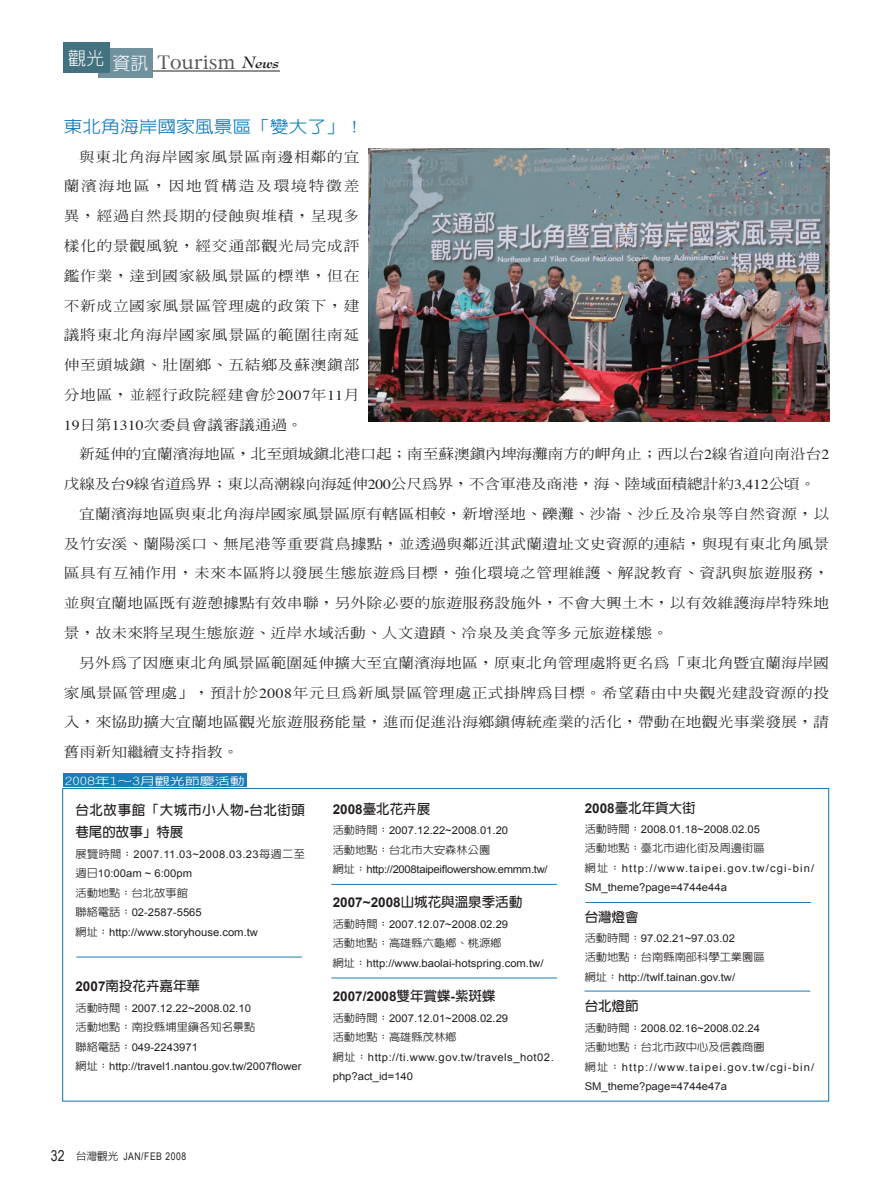
<style>
.page{position:relative;width:893px;height:1191px;background:#fff}
.page>*{position:absolute;margin:0;border:0;box-sizing:border-box;transform-origin:0 0}
.t1{font:18px "New York";color:#57585a}
.t2{font:500 16.8px "AR Hei B5";color:#197eb7;scale:1.11 1}
.t3{font:500 13.8px "AR Ming B5";letter-spacing:.015em;color:#231f20;scale:1.14 1}
.t4{font:500 13.8px "AR Ming B5";letter-spacing:.045em;color:#231f20;scale:1.14 1}
.t5{font:500 13.8px "AR Ming B5";letter-spacing:-.01em;color:#231f20;scale:1.14 1}
.t6{font:500 13.8px "AR Ming B5";letter-spacing:.035em;color:#231f20;scale:1.14 1}
.t7{font:500 13.8px "AR Ming B5";letter-spacing:.04em;color:#231f20;scale:1.14 1}
.t8{font:500 13.8px "AR Ming B5";letter-spacing:.05em;color:#231f20;scale:1.14 1}
.t9{font:500 13.8px "AR Ming B5";letter-spacing:.11em;color:#231f20;scale:1.14 1}
.t10{font:700 13.5px "AR New Hei B5";color:#231f20}
.t11{font:700 13.5px "Arial";color:#231f20}
.t12{font:700 13.5px/22.5px "AR New Hei B5";letter-spacing:.04em;color:#231f20}
.t13{font:10.65px/19.5px "Arial";color:#231f20;scale:1.05 1}
.t14{font:10.65px/19.5px "Arial";letter-spacing:.045em;color:#231f20;scale:1.05 1}
.t15{font:10.65px/19.5px "Arial";letter-spacing:-.025em;color:#231f20;scale:1.05 1}
.t16{font:10.5px "Arial Narrow";letter-spacing:.05em;color:#231f20}
.t17{font:500 10.5px "AR Hei B5";color:#fff;scale:1.43 1}
.s1{font-family:"AR New Hei B5";font-weight:300;color:#fff}
.s2{font-family:"Bernhard Modern Std";font-weight:700;font-style:italic;color:#231f20}
.s3{font-family:"Times";font-weight:400}
.s4{font-family:"Arial"}
.s5{font-family:"AR New Hei B5";font-weight:500}
.s6{font-size:15px}
.s7{font-family:"AR Hei B5";font-weight:500}
.s8{font-family:"AR New Hei B5"}
</style>
<div class="page">
<div style="left:98px;top:48px;width:55px;height:30px;background:#70929f"></div>
<div style="left:64px;top:43px;width:46px;height:30px;background:#427280"></div>
<hr style="left:153px;top:71px;width:127px;height:1px;background:#231f20">
<hr style="left:76px;top:956px;width:226px;height:1px;background:#197eb7">
<img style="left:368px;top:149px;width:461px;height:272px">
<hr style="left:331px;top:884px;width:226px;height:1px;background:#197eb7">
<hr style="left:331px;top:977px;width:226px;height:1px;background:#197eb7">
<hr style="left:585px;top:902px;width:226px;height:1px;background:#197eb7">
<hr style="left:585px;top:990px;width:225px;height:1px;background:#197eb7">
<div style="left:63px;top:773px;width:184px;height:14px;background:#197eb7"></div>
<p class="t1" style="left:68px;top:51px;width:212px"><sup>觀光</sup><span class="s1">資訊</span> Tourism <span class="s2">News</span></p>
<p class="t2" style="left:64px;top:118px;width:272px">東北角海岸國家風景區「變大了」！</p>
<p class="t8" style="left:79px;top:149px;width:247px">與東北角海岸國家風景區南邊相鄰的宜</p>
<p class="t9" style="left:64px;top:179px;width:261px">蘭濱海地區，因地質構造及環境特徵差</p>
<p class="t4" style="left:64px;top:209px;width:261px">異，經過自然長期的侵蝕與堆積，呈現多</p>
<p class="t4" style="left:64px;top:239px;width:261px">樣化的景觀風貌，經交通部觀光局完成評</p>
<p class="t4" style="left:64px;top:268px;width:261px">鑑作業，達到國家級風景區的標準，但在</p>
<p class="t4" style="left:64px;top:298px;width:261px">不新成立國家風景區管理處的政策下，建</p>
<p class="t4" style="left:64px;top:328px;width:261px">議將東北角海岸國家風景區的範圍往南延</p>
<p class="t4" style="left:64px;top:358px;width:261px">伸至頭城鎮、壯圍鄉、五結鄉及蘇澳鎮部</p>
<p class="t7" style="left:64px;top:388px;width:261px">分地區，並經行政院經建會於<span class="s3">2007</span>年<span class="s3">11</span>月</p>
<p class="t3" style="left:64px;top:417px;width:211px"><span class="s3">19</span>日第<span class="s3">1310</span>次委員會議審議通過。</p>
<p class="t5" style="left:79px;top:447px;width:659px">新延伸的宜蘭濱海地區，北至頭城鎮北港口起；南至蘇澳鎮內埤海灘南方的岬角止；西以台<span class="s3">2</span>線省道向南沿台<span class="s3">2</span></p>
<p class="t5" style="left:64px;top:477px;width:661px">戊線及台<span class="s3">9</span>線省道為界；東以高潮線向海延伸<span class="s3">200</span>公尺為界，不含軍港及商港，海、陸域面積總計約<span class="s3">3,412</span>公頃。</p>
<p class="t3" style="left:79px;top:507px;width:659px">宜蘭濱海地區與東北角海岸國家風景區原有轄區相較，新增溼地、礫灘、沙崙、沙丘及冷泉等自然資源，以</p>
<p class="t3" style="left:64px;top:536px;width:673px">及竹安溪、蘭陽溪口、無尾港等重要賞鳥據點，並透過與鄰近淇武蘭遺址文史資源的連結，與現有東北角風景</p>
<p class="t6" style="left:64px;top:566px;width:673px">區具有互補作用，未來本區將以發展生態旅遊為目標，強化環境之管理維護、解說教育、資訊與旅遊服務，</p>
<p class="t3" style="left:64px;top:596px;width:673px">並與宜蘭地區既有遊憩據點有效串聯，另外除必要的旅遊服務設施外，不會大興土木，以有效維護海岸特殊地</p>
<p class="t3" style="left:64px;top:626px;width:532px">景，故未來將呈現生態旅遊、近岸水域活動、人文遺蹟、冷泉及美食等多元旅遊樣態。</p>
<p class="t3" style="left:79px;top:655px;width:659px">另外為了因應東北角風景區範圍延伸擴大至宜蘭濱海地區，原東北角管理處將更名為「東北角暨宜蘭海岸國</p>
<p class="t6" style="left:64px;top:685px;width:673px">家風景區管理處」，預計於<span class="s3">2008</span>年元旦為新風景區管理處正式掛牌為目標。希望藉由中央觀光建設資源的投</p>
<p class="t3" style="left:64px;top:715px;width:673px">入，來協助擴大宜蘭地區觀光旅遊服務能量，進而促進沿海鄉鎮傳統產業的活化，帶動在地觀光事業發展，請</p>
<p class="t3" style="left:64px;top:745px;width:155px">舊雨新知繼續支持指教。</p>
<p class="t17" style="left:65px;top:775px;width:127px">2008年1～3月觀光節慶活動</p>
<p class="t12" style="left:75px;top:798px;width:231px">台北故事館「大城市小人物<span class="s4">-</span>台北街頭巷尾的故事」特展</p>
<p class="t13" style="left:75px;top:844px;width:220px"><span class="s5">展覽時間：</span>2007.11.03~2008.03.23<span class="s5">每週二至週日</span>10:00am ~ 6:00pm<br><span class="s5">活動地點：台北故事館<br>聯絡電話：</span>02-2587-5565<br><span class="s5">網址：</span>http://www.storyhouse.com.tw</p>
<p class="t10" style="left:75px;top:979px;width:126px"><span class="s4">2007</span>南投花卉嘉年華</p>
<p class="t13" style="left:75px;top:998px;width:217px"><span class="s5">活動時間：</span>2007.12.22~2008.02.10<br><span class="s5">活動地點：南投縣埔里鎮各知名景點<br>聯絡電話：</span>049-2243971<br><span class="s5">網址：</span>http://travel1.nantou.gov.tw/2007flower</p>
<p class="t16" style="left:51px;top:1149px;width:137px"><span class="s6">32</span> <span class="s7">台灣觀光</span> JAN/FEB 2008</p>
<p class="t10" style="left:333px;top:802px;width:99px"><span class="s4">2008</span>臺北花卉展</p>
<p class="t15" style="left:333px;top:820px;width:206px"><span class="s5">活動時間：</span>2007.12.22~2008.01.20<br><span class="s5">活動地點：台北市大安森林公園<br>網址：</span>http://2008taipeiflowershow.emmm.tw/</p>
<p class="t11" style="left:333px;top:895px;width:191px">2007~2008<span class="s8">山城花與溫泉季活動</span></p>
<p class="t13" style="left:333px;top:914px;width:202px"><span class="s5">活動時間：</span>2007.12.07~2008.02.29<br><span class="s5">活動地點：高雄縣六龜鄉、桃源鄉<br>網址：</span>http://www.baolai-hotspring.com.tw/</p>
<p class="t11" style="left:333px;top:989px;width:164px">2007/2008<span class="s8">雙年賞蝶</span>-<span class="s8">紫斑蝶</span></p>
<p class="t14" style="left:333px;top:1008px;width:212px"><span class="s5">活動時間：</span>2007.12.01~2008.02.29<br><span class="s5">活動地點：高雄縣茂林鄉<br>網址：</span>http://ti.www.gov.tw/travels_hot02. php?act_id=140</p>
<p class="t10" style="left:585px;top:800px;width:113px"><span class="s4">2008</span>臺北年貨大街</p>
<p class="t13" style="left:585px;top:819px;width:220px"><span class="s5">活動時間：</span>2008.01.18~2008.02.05<br><span class="s5">活動地點：臺北市迪化街及周邊街區<br>網址：</span>http://www.taipei.gov.tw/cgi-bin/<br>SM_theme?page=4744e44a</p>
<p class="t10" style="left:585px;top:909px;width:55px">台灣燈會</p>
<p class="t13" style="left:585px;top:928px;width:173px"><span class="s5">活動時間：</span>97.02.21~97.03.02<br><span class="s5">活動地點：台南縣南部科學工業園區網址：</span>http://twlf.tainan.gov.tw/</p>
<p class="t10" style="left:585px;top:999px;width:55px">台北燈節</p>
<p class="t13" style="left:585px;top:1018px;width:220px"><span class="s5">活動時間：</span>2008.02.16~2008.02.24<br><span class="s5">活動地點：台北市政中心及信義商圈<br>網址：</span>http://www.taipei.gov.tw/cgi-bin/<br>SM_theme?page=4744e47a</p>
</div>
